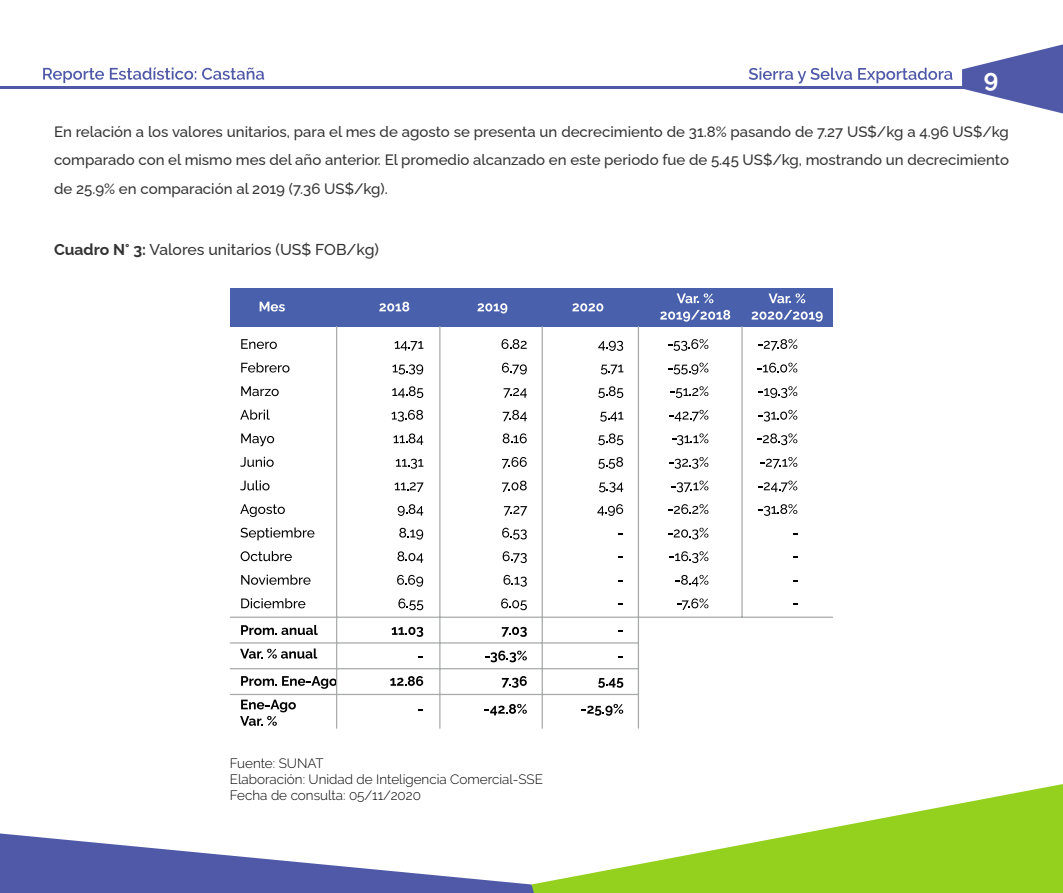
<style>
.page{position:relative;width:1063px;height:893px;background:#fff}
.page>*{position:absolute;margin:0;border:0;box-sizing:border-box;transform-origin:0 0}
.t1{font:700 24.6px "Raleway";color:#fff}
.t2{font:500 15.75px "Raleway";color:#333}
.t3{font:500 15px/28.5px "Raleway";color:#333;text-align:justify}
.t4{font:300 13.5px/16.2px "Raleway";color:#000}
.s1{font-weight:700}
</style>
<div class="page">
<hr style="left:0;top:87px;width:1012px;height:2px;background:#4f59a8">
<svg style="left:962px;top:44px;width:101px;height:69px"></svg>
<svg style="left:749px;top:68px;width:103px;height:15px"></svg>
<svg style="left:858px;top:68px;width:94px;height:15px"></svg>
<svg style="left:43px;top:68px;width:61px;height:15px"></svg>
<svg style="left:110px;top:68px;width:86px;height:12px"></svg>
<svg style="left:202px;top:68px;width:62px;height:12px"></svg>
<svg style="left:534px;top:784px;width:529px;height:109px;fill:#94d11f"></svg>
<svg style="left:0;top:833px;width:534px;height:60px"></svg>
<div style="left:230px;top:288px;width:603px;height:39px;background:#4961ad"></div>
<svg style="left:241px;top:339px;width:36px;height:10px"></svg>
<svg style="left:241px;top:362px;width:49px;height:11px"></svg>
<svg style="left:241px;top:386px;width:38px;height:10px"></svg>
<svg style="left:240px;top:410px;width:30px;height:10px"></svg>
<svg style="left:241px;top:433px;width:33px;height:13px"></svg>
<svg style="left:240px;top:457px;width:34px;height:10px"></svg>
<svg style="left:240px;top:480px;width:30px;height:10px"></svg>
<svg style="left:240px;top:504px;width:45px;height:13px"></svg>
<svg style="left:240px;top:527px;width:74px;height:13px"></svg>
<svg style="left:241px;top:551px;width:51px;height:10px"></svg>
<svg style="left:241px;top:575px;width:70px;height:10px"></svg>
<svg style="left:241px;top:598px;width:64px;height:10px"></svg>
<svg style="left:395px;top:341px;width:28px;height:10px"></svg>
<svg style="left:379px;top:302px;width:30px;height:9px"></svg>
<svg style="left:260px;top:302px;width:25px;height:9px"></svg>
<svg style="left:477px;top:303px;width:30px;height:10px"></svg>
<svg style="left:572px;top:303px;width:31px;height:8px"></svg>
<svg style="left:677px;top:293px;width:36px;height:10px"></svg>
<svg style="left:660px;top:310px;width:70px;height:12px"></svg>
<svg style="left:769px;top:293px;width:36px;height:10px"></svg>
<svg style="left:752px;top:310px;width:71px;height:12px"></svg>
<svg style="left:393px;top:364px;width:30px;height:10px"></svg>
<svg style="left:392px;top:386px;width:31px;height:12px"></svg>
<svg style="left:392px;top:410px;width:31px;height:12px"></svg>
<svg style="left:394px;top:433px;width:29px;height:12px"></svg>
<svg style="left:396px;top:459px;width:27px;height:10px"></svg>
<svg style="left:395px;top:482px;width:29px;height:10px"></svg>
<svg style="left:398px;top:504px;width:25px;height:12px"></svg>
<svg style="left:399px;top:528px;width:24px;height:12px"></svg>
<svg style="left:397px;top:551px;width:26px;height:12px"></svg>
<svg style="left:397px;top:575px;width:26px;height:12px"></svg>
<svg style="left:398px;top:598px;width:25px;height:12px"></svg>
<svg style="left:241px;top:625px;width:77px;height:10px"></svg>
<svg style="left:392px;top:627px;width:31px;height:10px"></svg>
<svg style="left:390px;top:676px;width:33px;height:10px"></svg>
<svg style="left:502px;top:339px;width:25px;height:10px"></svg>
<svg style="left:502px;top:363px;width:25px;height:11px"></svg>
<svg style="left:504px;top:388px;width:23px;height:10px"></svg>
<svg style="left:503px;top:410px;width:24px;height:11px"></svg>
<svg style="left:503px;top:433px;width:24px;height:10px"></svg>
<svg style="left:502px;top:457px;width:25px;height:11px"></svg>
<svg style="left:502px;top:481px;width:25px;height:11px"></svg>
<svg style="left:504px;top:506px;width:23px;height:10px"></svg>
<svg style="left:502px;top:528px;width:25px;height:11px"></svg>
<svg style="left:503px;top:551px;width:24px;height:12px"></svg>
<svg style="left:504px;top:575px;width:23px;height:12px"></svg>
<svg style="left:501px;top:598px;width:26px;height:12px"></svg>
<svg style="left:502px;top:627px;width:25px;height:10px"></svg>
<svg style="left:240px;top:648px;width:77px;height:11px"></svg>
<svg style="left:241px;top:676px;width:95px;height:13px"></svg>
<svg style="left:485px;top:651px;width:42px;height:11px"></svg>
<svg style="left:502px;top:676px;width:25px;height:12px"></svg>
<svg style="left:598px;top:678px;width:25px;height:10px"></svg>
<svg style="left:485px;top:704px;width:42px;height:11px"></svg>
<svg style="left:582px;top:704px;width:41px;height:12px"></svg>
<svg style="left:668px;top:339px;width:40px;height:12px"></svg>
<svg style="left:668px;top:363px;width:40px;height:11px"></svg>
<svg style="left:670px;top:386px;width:38px;height:12px"></svg>
<svg style="left:669px;top:410px;width:39px;height:11px"></svg>
<svg style="left:672px;top:433px;width:36px;height:12px"></svg>
<svg style="left:670px;top:457px;width:38px;height:12px"></svg>
<svg style="left:672px;top:481px;width:36px;height:11px"></svg>
<svg style="left:668px;top:504px;width:40px;height:10px"></svg>
<svg style="left:668px;top:528px;width:40px;height:11px"></svg>
<svg style="left:670px;top:551px;width:38px;height:12px"></svg>
<svg style="left:676px;top:575px;width:32px;height:11px"></svg>
<svg style="left:677px;top:598px;width:31px;height:12px"></svg>
<svg style="left:758px;top:339px;width:39px;height:12px"></svg>
<svg style="left:757px;top:363px;width:40px;height:10px"></svg>
<svg style="left:759px;top:386px;width:38px;height:12px"></svg>
<svg style="left:759px;top:410px;width:38px;height:12px"></svg>
<svg style="left:757px;top:433px;width:40px;height:12px"></svg>
<svg style="left:760px;top:457px;width:37px;height:11px"></svg>
<svg style="left:758px;top:481px;width:39px;height:11px"></svg>
<svg style="left:759px;top:504px;width:38px;height:12px"></svg>
<svg style="left:598px;top:341px;width:25px;height:10px"></svg>
<svg style="left:601px;top:365px;width:22px;height:9px"></svg>
<svg style="left:598px;top:386px;width:25px;height:12px"></svg>
<svg style="left:600px;top:412px;width:23px;height:10px"></svg>
<svg style="left:598px;top:433px;width:25px;height:12px"></svg>
<svg style="left:598px;top:457px;width:25px;height:12px"></svg>
<svg style="left:599px;top:482px;width:24px;height:10px"></svg>
<svg style="left:597px;top:504px;width:26px;height:12px"></svg>
<hr style="left:336px;top:327px;width:1px;height:401px;background:#a7a9a9">
<hr style="left:439px;top:327px;width:1px;height:401px;background:#a7a9a9">
<hr style="left:542px;top:327px;width:1px;height:401px;background:#a7a9a9">
<hr style="left:638px;top:327px;width:1px;height:401px;background:#a7a9a9">
<hr style="left:741px;top:327px;width:2px;height:290px;background:#a7a9a9">
<hr style="left:230px;top:617px;width:603px;height:1px;background:#a7a9a9">
<hr style="left:230px;top:642px;width:408px;height:2px;background:#a7a9a9">
<hr style="left:230px;top:668px;width:408px;height:1px;background:#a7a9a9">
<hr style="left:230px;top:694px;width:408px;height:1px;background:#a7a9a9">
<svg style="left:240px;top:700px;width:56px;height:26px"></svg>
<h1 class="t1" style="left:984px;top:59px;width:16px">9</h1>
<p class="t3" style="left:54px;top:116px;width:956px">En relación a los valores unitarios, para el mes de agosto se presenta un decrecimiento de 31.8% pasando de 7.27 US$/kg a 4.96 US$/kg comparado con el mismo mes del año anterior. El promedio alcanzado en este periodo fue de 5.45 US$/kg, mostrando un decrecimiento de 25.9% en comparación al 2019 (7.36 US$/kg).</p>
<p class="t2" style="left:54px;top:237px;width:326px"><span class="s1">Cuadro N° 3:</span> Valores unitarios (US$ FOB/kg)</p>
<p class="t4" style="left:230px;top:755px;width:315px">Fuente: SUNAT<br>Elaboración: Unidad de Inteligencia Comercial-SSE<br>Fecha de consulta: 05/11/2020</p>
</div>
